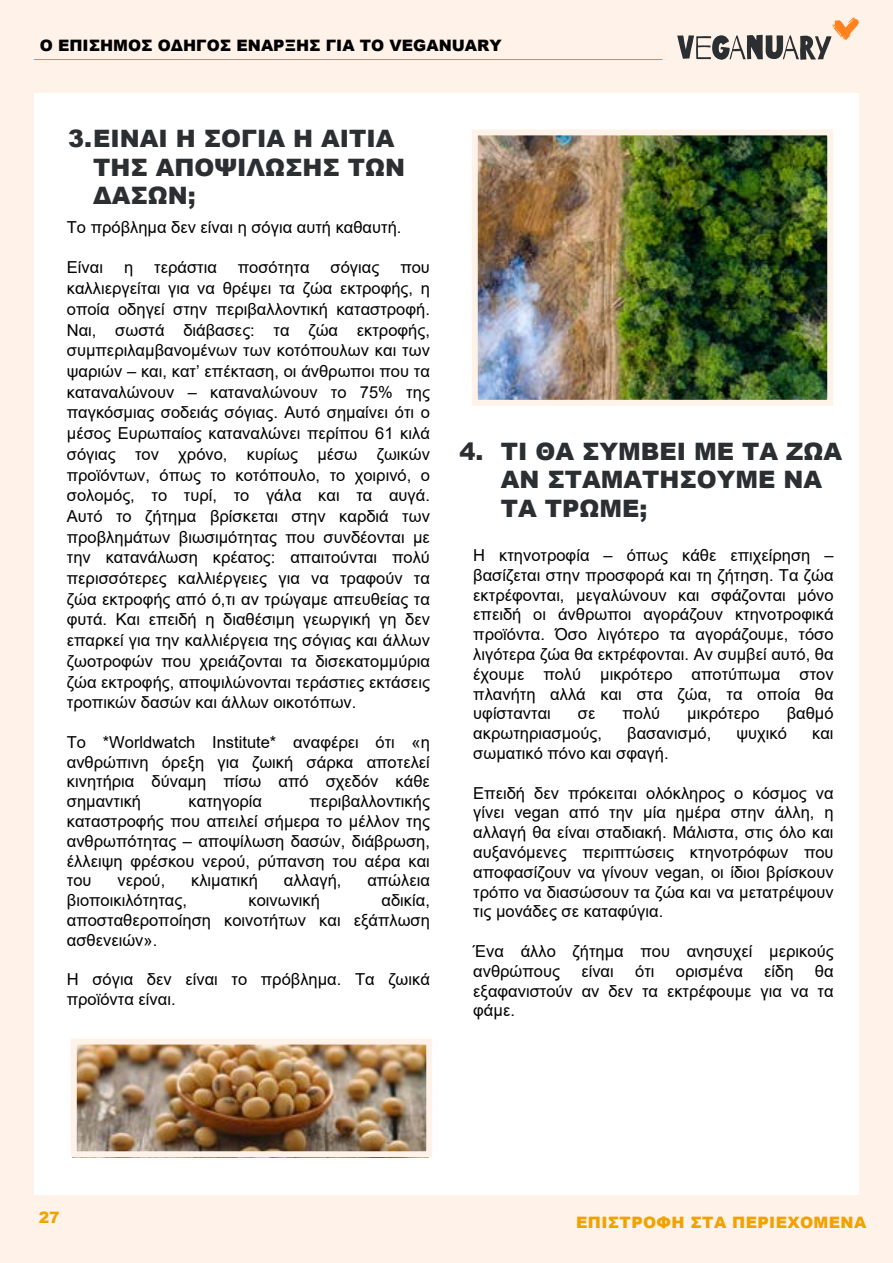
<style>
.page{position:relative;width:893px;height:1263px;background:#fff3e9}
.page>*{position:absolute;margin:0;border:0;box-sizing:border-box;transform-origin:0 0}
.t1{font:900 24px/28.8px "Arial";color:#2c2f32}
.t2{font:16.5px/19.8px "Arial";color:#000;text-align:justify}
.t3{font:900 15.75px "Arial";color:#000}
.t4{font:900 15.75px "Arial";letter-spacing:.025em;color:#f0a300}
</style>
<div class="page">
<div style="left:34px;top:93px;width:825px;height:1102px;background:#fff"></div>
<hr style="left:34px;top:59px;width:628px;height:1px;background:#ff821e">
<svg style="left:677px;top:17px;width:182px;height:43px"></svg>
<img style="left:479px;top:136px;width:347px;height:263px">
<div style="left:472px;top:129px;width:361px;height:277px;border:6px solid #fff3e9"></div>
<img style="left:78px;top:1045px;width:347px;height:105px">
<div style="left:71px;top:1038px;width:361px;height:119px;border:6px solid #fff3e9"></div>
<p class="t3" style="left:40px;top:34px;width:463px">Ο ΕΠΙΣΗΜΟΣ ΟΔΗΓΟΣ ΕΝΑΡΞΗΣ ΓΙΑ ΤΟ VEGANUARY</p>
<h1 class="t1" style="left:93px;top:123px;width:313px;text-indent:-25px">3.ΕΙΝΑΙ Η ΣΟΓΙΑ Η ΑΙΤΙΑ<br>ΤΗΣ ΑΠΟΨΙΛΩΣΗΣ ΤΩΝ<br>ΔΑΣΩΝ;</h1>
<p class="t2" style="left:67px;top:217px;width:336px">Το πρόβλημα δεν είναι η σόγια αυτή καθαυτή.</p>
<p class="t2" style="left:67px;top:258px;width:38px">Είναι</p>
<p class="t2" style="left:124px;top:258px;width:11px">η</p>
<p class="t2" style="left:154px;top:258px;width:64px">τεράστια</p>
<p class="t2" style="left:238px;top:258px;width:73px">ποσότητα</p>
<p class="t2" style="left:331px;top:258px;width:50px">σόγιας</p>
<p class="t2" style="left:67px;top:257px;width:365px;line-height:20.7px;text-indent:333px">που καλλιεργείται για να θρέψει τα ζώα εκτροφής, η οποία οδηγεί στην περιβαλλοντική καταστροφή.<br>Ναι, σωστά διάβασες: τα ζώα εκτροφής, συμπεριλαμβανομένων των κοτόπουλων και των ψαριών – και, κατ’ επέκταση, οι άνθρωποι που τα καταναλώνουν – καταναλώνουν το 75% της παγκόσμιας σοδειάς σόγιας. Αυτό σημαίνει ότι ο μέσος Ευρωπαίος καταναλώνει περίπου 61 κιλά σόγιας τον χρόνο, κυρίως μέσω ζωικών προϊόντων, όπως το κοτόπουλο, το χοιρινό, ο σολομός, το τυρί, το γάλα και τα αυγά.<br>Αυτό το ζήτημα βρίσκεται στην καρδιά των προβλημάτων βιωσιμότητας που συνδέονται με την κατανάλωση κρέατος: απαιτούνται πολύ περισσότερες καλλιέργειες για να τραφούν τα ζώα εκτροφής από ό,τι αν τρώγαμε απευθείας τα φυτά. Και επειδή η διαθέσιμη γεωργική γη δεν επαρκεί για την καλλιέργεια της σόγιας και άλλων ζωοτροφών που χρειάζονται τα δισεκατομμύρια ζώα εκτροφής, αποψιλώνονται τεράστιες εκτάσεις τροπικών δασών και άλλων οικοτόπων.</p>
<p class="t2" style="left:67px;top:732px;width:365px">Το *Worldwatch Institute* αναφέρει ότι «η ανθρώπινη όρεξη για ζωική σάρκα αποτελεί κινητήρια δύναμη πίσω από σχεδόν κάθε σημαντική</p>
<p class="t2" style="left:67px;top:791px;width:365px;text-indent:243px">περιβαλλοντικής καταστροφής που απειλεί σήμερα το μέλλον της ανθρωπότητας – αποψίλωση δασών, διάβρωση, έλλειψη φρέσκου νερού, ρύπανση του αέρα και του</p>
<p class="t2" style="left:189px;top:791px;width:75px">κατηγορία</p>
<p class="t2" style="left:117px;top:871px;width:49px">νερού,</p>
<p class="t2" style="left:191px;top:871px;width:68px">κλιματική</p>
<p class="t2" style="left:284px;top:871px;width:59px">αλλαγή,</p>
<p class="t2" style="left:367px;top:871px;width:64px">απώλεια</p>
<p class="t2" style="left:67px;top:890px;width:122px">βιοποικιλότητας,</p>
<p class="t2" style="left:248px;top:890px;width:73px">κοινωνική</p>
<p class="t2" style="left:67px;top:890px;width:365px;text-indent:315px">αδικία, αποσταθεροποίηση κοινοτήτων και εξάπλωση ασθενειών».</p>
<p class="t2" style="left:67px;top:970px;width:365px">Η σόγια δεν είναι το πρόβλημα. Τα ζωικά προϊόντα είναι.</p>
<h1 class="t1" style="left:501px;top:436px;width:343px;text-indent:-41px">4. ΤΙ ΘΑ ΣΥΜΒΕΙ ΜΕ ΤΑ ΖΩΑ<br>ΑΝ ΣΤΑΜΑΤΗΣΟΥΜΕ ΝΑ<br>ΤΑ ΤΡΩΜΕ;</h1>
<p class="t2" style="left:473px;top:545px;width:362px">Η κτηνοτροφία – όπως κάθε επιχείρηση – βασίζεται στην προσφορά και τη ζήτηση. Τα ζώα εκτρέφονται, μεγαλώνουν και σφάζονται μόνο επειδή οι άνθρωποι αγοράζουν κτηνοτροφικά προϊόντα. Όσο λιγότερο τα αγοράζουμε, τόσο λιγότερα ζώα θα εκτρέφονται. Αν συμβεί αυτό, θα έχουμε πολύ μικρότερο αποτύπωμα στον πλανήτη αλλά και στα ζώα, τα οποία θα υφίστανται</p>
<p class="t2" style="left:578px;top:703px;width:19px">σε</p>
<p class="t2" style="left:622px;top:703px;width:39px">πολύ</p>
<p class="t2" style="left:687px;top:703px;width:74px">μικρότερο</p>
<p class="t2" style="left:787px;top:703px;width:48px">βαθμό</p>
<p class="t2" style="left:473px;top:723px;width:130px">ακρωτηριασμούς,</p>
<p class="t2" style="left:627px;top:723px;width:86px">βασανισμό,</p>
<p class="t2" style="left:736px;top:723px;width:52px">ψυχικό</p>
<p class="t2" style="left:812px;top:723px;width:23px">και</p>
<p class="t2" style="left:473px;top:743px;width:197px">σωματικό πόνο και σφαγή.</p>
<p class="t2" style="left:473px;top:783px;width:362px">Επειδή δεν πρόκειται ολόκληρος ο κόσμος να γίνει vegan από την μία ημέρα στην άλλη, η αλλαγή θα είναι σταδιακή. Μάλιστα, στις όλο και αυξανόμενες περιπτώσεις κτηνοτρόφων που αποφασίζουν να γίνουν vegan, οι ίδιοι βρίσκουν τρόπο να διασώσουν τα ζώα και να μετατρέψουν τις μονάδες σε καταφύγια.</p>
<p class="t2" style="left:473px;top:941px;width:362px">Ένα άλλο ζήτημα που ανησυχεί μερικούς ανθρώπους</p>
<p class="t2" style="left:473px;top:961px;width:362px;text-indent:342px">θα εξαφανιστούν αν δεν τα εκτρέφουμε για να τα φάμε.</p>
<p class="t2" style="left:581px;top:961px;width:34px">είναι</p>
<p class="t2" style="left:635px;top:961px;width:21px">ότι</p>
<p class="t2" style="left:676px;top:961px;width:69px">ορισμένα</p>
<p class="t2" style="left:764px;top:961px;width:31px">είδη</p>
<p class="t4" style="left:39px;top:1205px;width:23px">27</p>
<p class="t4" style="left:576px;top:1211px;width:292px">ΕΠΙΣΤΡΟΦΗ ΣΤΑ ΠΕΡΙΕΧΟΜΕΝΑ</p>
</div>
